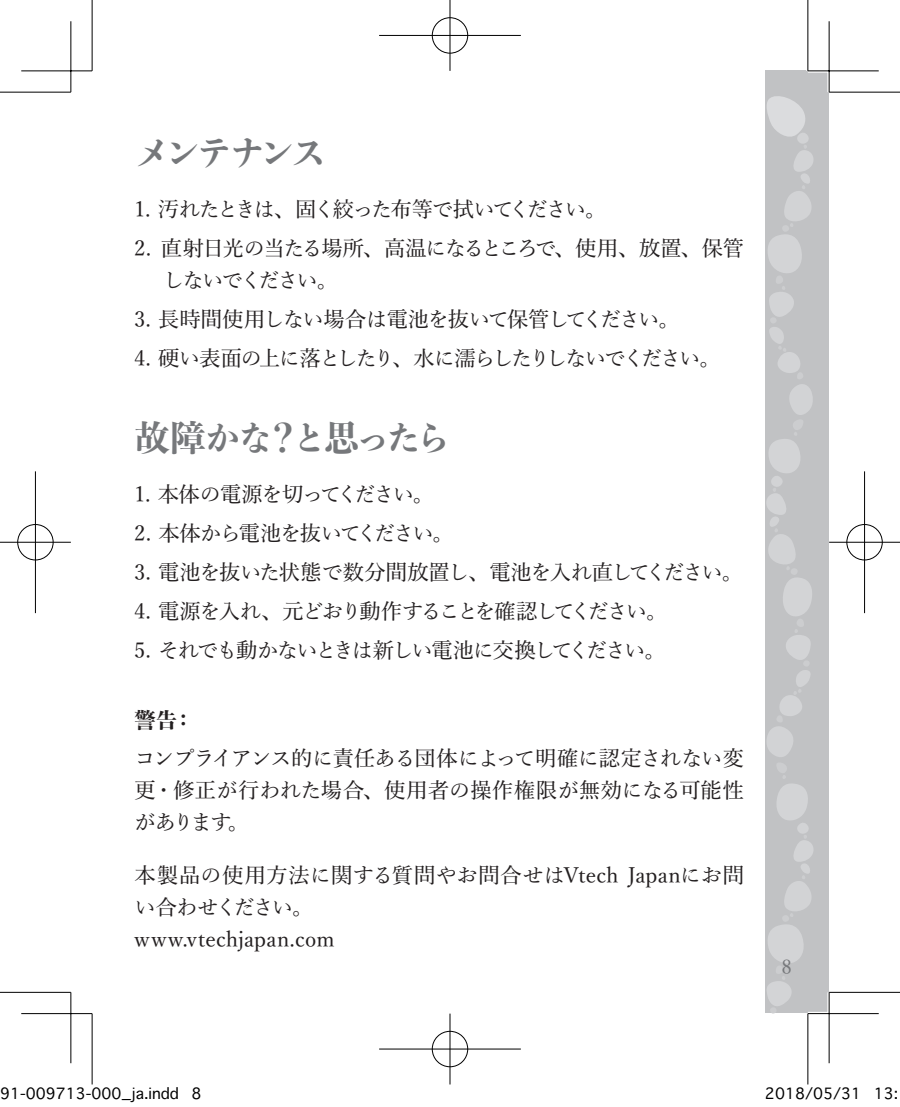
<style>
.page{position:relative;width:900px;height:1107px;background:#fff}
.page>*{position:absolute;margin:0;border:0;box-sizing:border-box;transform-origin:0 0}
.t1{font:800 35.5px "Yu Min";letter-spacing:-.1em;color:#76787b}
.t2{font:500 21.25px "Yu Min";letter-spacing:-.055em;color:#231f20}
.t3{font:500 21.25px/32px "Yu Min";letter-spacing:.01em;color:#231f20}
.t4{font:500 21.25px "Yu Min";letter-spacing:-.095em;color:#231f20}
.t5{font:500 21.25px "Yu Min";letter-spacing:-.08em;color:#231f20}
.t6{font:500 21.25px/32px "Yu Min";letter-spacing:-.075em;color:#231f20}
.t7{font:500 21.25px "Yu Min";letter-spacing:-.1em;color:#231f20}
.t8{font:800 21.25px "Yu Min";color:#231f20}
.t9{font:500 19.5px "Yu Min";color:#76787b}
.t10{font:15px "Osaka";color:#000}
</style>
<div class="page">
<div style="left:765px;top:71px;width:64px;height:942px;background:#c1c2c4"></div>
<svg style="left:766px;top:96px;width:47px;height:917px"></svg>
<svg style="left:0;top:91px;width:69px;height:1px"></svg>
<svg style="left:831px;top:91px;width:69px;height:1px"></svg>
<svg style="left:0;top:991px;width:71px;height:1px"></svg>
<svg style="left:829px;top:991px;width:71px;height:1px"></svg>
<svg style="left:91px;top:0;width:1px;height:69px"></svg>
<svg style="left:91px;top:1015px;width:1px;height:69px"></svg>
<svg style="left:806px;top:0;width:3px;height:71px"></svg>
<svg style="left:808px;top:1015px;width:1px;height:69px"></svg>
<svg style="left:21px;top:69px;width:71px;height:3px"></svg>
<svg style="left:808px;top:69px;width:71px;height:4px"></svg>
<hr style="left:808px;top:1012px;width:71px;height:3px;background:#fff">
<svg style="left:69px;top:21px;width:4px;height:71px"></svg>
<svg style="left:69px;top:992px;width:4px;height:71px"></svg>
<svg style="left:827px;top:21px;width:4px;height:71px"></svg>
<svg style="left:827px;top:992px;width:4px;height:71px"></svg>
<hr style="left:0;top:92px;width:71px;height:1px;background:#000">
<hr style="left:829px;top:92px;width:71px;height:1px;background:#000">
<hr style="left:0;top:992px;width:71px;height:1px;background:#000">
<hr style="left:829px;top:992px;width:71px;height:1px;background:#000">
<hr style="left:92px;top:0;width:1px;height:71px;background:#000">
<hr style="left:92px;top:1013px;width:1px;height:71px;background:#000">
<hr style="left:807px;top:0;width:1px;height:71px;background:#000">
<hr style="left:807px;top:1013px;width:1px;height:71px;background:#000">
<hr style="left:21px;top:70px;width:71px;height:1px;background:#000">
<hr style="left:808px;top:70px;width:71px;height:1px;background:#000">
<hr style="left:21px;top:1013px;width:71px;height:1px;background:#000">
<hr style="left:808px;top:1013px;width:71px;height:1px;background:#000">
<hr style="left:70px;top:21px;width:1px;height:71px;background:#000">
<hr style="left:70px;top:992px;width:1px;height:71px;background:#000">
<hr style="left:829px;top:21px;width:1px;height:71px;background:#000">
<hr style="left:829px;top:992px;width:1px;height:71px;background:#000">
<div style="left:431px;top:16px;width:38px;height:39px;border:4px solid #fff;border-radius:50%"></div>
<hr style="left:379px;top:34px;width:142px;height:3px;background:#fff">
<svg style="left:448px;top:0;width:4px;height:71px"></svg>
<div style="left:432px;top:17px;width:36px;height:37px;border:1px solid #000;border-radius:50%"></div>
<hr style="left:379px;top:35px;width:142px;height:1px;background:#000">
<hr style="left:450px;top:0;width:1px;height:71px;background:#000">
<div style="left:431px;top:1029px;width:38px;height:39px;border:4px solid #fff;border-radius:50%"></div>
<svg style="left:379px;top:1047px;width:142px;height:4px"></svg>
<svg style="left:448px;top:1013px;width:4px;height:71px"></svg>
<div style="left:432px;top:1031px;width:36px;height:36px;border:1px solid #000;border-radius:50%"></div>
<hr style="left:379px;top:1048px;width:142px;height:1px;background:#000">
<hr style="left:450px;top:1013px;width:1px;height:71px;background:#000">
<div style="left:16px;top:523px;width:39px;height:39px;border:4px solid #fff;border-radius:50%"></div>
<svg style="left:0;top:540px;width:71px;height:4px"></svg>
<hr style="left:34px;top:471px;width:3px;height:142px;background:#fff">
<div style="left:17px;top:524px;width:37px;height:36px;border:1px solid #000;border-radius:50%"></div>
<hr style="left:0;top:542px;width:71px;height:1px;background:#000">
<hr style="left:35px;top:471px;width:1px;height:142px;background:#000">
<div style="left:845px;top:523px;width:39px;height:39px;border:4px solid #fff;border-radius:50%"></div>
<svg style="left:829px;top:540px;width:71px;height:4px"></svg>
<hr style="left:863px;top:471px;width:3px;height:142px;background:#fff">
<div style="left:846px;top:524px;width:37px;height:36px;border:1px solid #000;border-radius:50%"></div>
<hr style="left:829px;top:542px;width:71px;height:1px;background:#000">
<hr style="left:864px;top:471px;width:1px;height:142px;background:#000">
<h1 class="t1" style="left:135px;top:125px;width:193px">メンテナンス</h1>
<p class="t7" style="left:135px;top:190px;width:473px">1. 汚れたときは、固く絞った布等で拭いてください。</p>
<p class="t6" style="left:163px;top:230px;width:583px;text-indent:-28px">2. 直射日光の当たる場所、高温になるところで、使用、放置、保管しないでください。</p>
<p class="t2" style="left:135px;top:299px;width:546px">3. 長時間使用しない場合は電池を抜いて保管してください。</p>
<p class="t4" style="left:135px;top:338px;width:588px">4. 硬い表面の上に落としたり、水に濡らしたりしないでください。</p>
<h1 class="t1" style="left:135px;top:411px;width:140px">故障かな</h1>
<p class="t2" style="left:135px;top:475px;width:301px">1. 本体の電源を切ってください。</p>
<p class="t5" style="left:135px;top:514px;width:321px">2. 本体から電池を抜いてください。</p>
<p class="t2" style="left:135px;top:553px;width:610px">3. 電池を抜いた状態で数分間放置し、電池を入れ直してください。</p>
<p class="t4" style="left:135px;top:592px;width:534px">4. 電源を入れ、元どおり動作することを確認してください。</p>
<p class="t5" style="left:135px;top:631px;width:532px">5. それでも動かないときは新しい電池に交換してください。</p>
<h1 class="t1" style="left:292px;top:411px;width:161px">と思ったら</h1>
<h1 class="t1" style="left:266px;top:411px;width:37px">？</h1>
<p class="t8" style="left:135px;top:703px;width:44px">警告</p>
<p class="t8" style="left:173px;top:703px;width:23px">：</p>
<p class="t2" style="left:135px;top:739px;width:611px">コンプライアンス的に責任ある団体によって明確に認定されない変</p>
<p class="t3" style="left:135px;top:772px;width:611px">更・修正が行われた場合、使用者の操作権限が無効になる可能性</p>
<p class="t2" style="left:228px;top:803px;width:23px">。</p>
<p class="t2" style="left:135px;top:803px;width:99px">があります</p>
<p class="t3" style="left:135px;top:857px;width:611px">本製品の使用方法に関する質問やお問合せはVtech Japanにお問い合わせください。<br>www.vtechjapan.com</p>
<p class="t9" style="left:782px;top:949px;width:11px">8</p>
<p class="t10" style="left:0;top:1084px;width:180px">91-009713-000_ja.indd</p>
<p class="t10" style="left:191px;top:1084px;width:12px">8</p>
<p class="t10" style="left:765px;top:1084px;width:98px">2018/05/31</p>
<p class="t10" style="left:874px;top:1084px;width:26px">13:</p>
</div>
